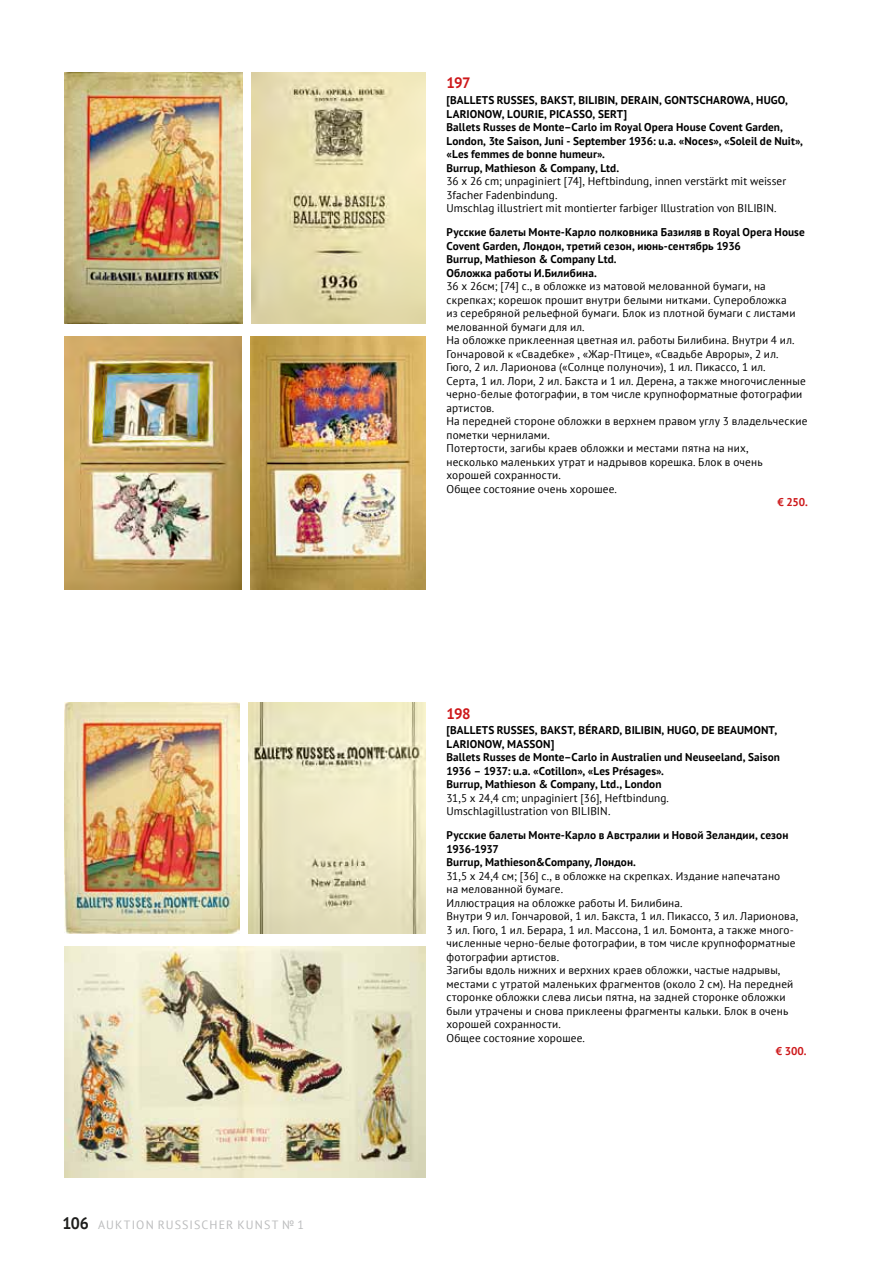
<style>
.page{position:relative;width:893px;height:1263px;background:#fff}
.page>*{position:absolute;margin:0;border:0;box-sizing:border-box;transform-origin:0 0}
.t1{font:700 15px "PT Sans";letter-spacing:-.045em;color:#cd181a}
.t2{font:12px "PT Sans";letter-spacing:.09em;color:#bbbcbd}
.t3{font:11.25px/13.5px "PT Sans";letter-spacing:.015em;color:#000}
.t4{font:700 11.25px/13.5px "PT Sans";letter-spacing:.01em;color:#000}
.t5{font:700 11.25px "PT Sans";letter-spacing:-.01em;color:#cd181a}
.s1{font-weight:700;font-size:16.5px;color:#1d1d1b}
</style>
<div class="page">
<img style="left:64px;top:72px;width:179px;height:252px">
<img style="left:251px;top:72px;width:174px;height:252px">
<img style="left:250px;top:336px;width:175px;height:253px">
<img style="left:64px;top:336px;width:178px;height:253px">
<img style="left:248px;top:702px;width:177px;height:232px">
<img style="left:64px;top:947px;width:362px;height:231px">
<img style="left:64px;top:702px;width:176px;height:232px">
<p class="t2" style="left:63px;top:1217px;width:243px"><span class="s1">106</span> Auktion Russischer Kunst № 1</p>
<h1 class="t1" style="left:446px;top:73px;width:26px">197</h1>
<p class="t4" style="left:446px;top:93px;width:358px">[BALLETS RUSSES, BAKST, BILIBIN, DERAIN, GONTSCHAROWA, HUGO, LARIONOW, LOURIE, PICASSO, SERT]<br>Ballets Russes de Monte–Carlo im Royal Opera House Covent Garden, London, 3te Saison, Juni - September 1936: u.a. «Noces», «Soleil de Nuit», «Les femmes de bonne humeur».<br>Burrup, Mathieson &amp; Company, Ltd.</p>
<p class="t3" style="left:446px;top:174px;width:341px">36 x 26 cm; unpaginiert [74], Heftbindung, innen verstärkt mit weisser<br>3facher Fadenbindung.<br>Umschlag illustriert mit montierter farbiger Illustration von BILIBIN.</p>
<p class="t4" style="left:446px;top:225px;width:360px">Русские балеты Монте-Карло полковника Базиляв в Royal Opera House Covent Garden, Лондон, третий сезон, июнь-сентябрь 1936<br>Burrup, Mathieson &amp; Company Ltd.<br>Обложка работы И.Билибина.</p>
<p class="t3" style="left:446px;top:279px;width:362px">36 x 26см; [74] с., в обложке из матовой мелованной бумаги, на скрепках; корешок прошит внутри белыми нитками. Суперобложка<br>из серебряной рельефной бумаги. Блок из плотной бумаги с листами мелованной бумаги для ил.<br>На обложке приклеенная цветная ил. работы Билибина. Внутри 4 ил.<br>Гончаровой к «Свадебке» , «Жар-Птице», «Свадьбе Авроры», 2 ил.<br>Гюго, 2 ил. Ларионова («Солнце полуночи»), 1 ил. Пикассо, 1 ил.<br>Серта, 1 ил. Лори, 2 ил. Бакста и 1 ил. Дерена, а также многочисленные черно-белые фотографии, в том числе крупноформатные фотографии артистов.<br>На передней стороне обложки в верхнем правом углу 3 владельческие пометки чернилами.<br>Потертости, загибы краев обложки и местами пятна на них,<br>несколько маленьких утрат и надрывов корешка. Блок в очень хорошей сохранности.<br>Общее состояние очень хорошее.</p>
<p class="t5" style="left:777px;top:495px;width:32px">€ 250.</p>
<h1 class="t1" style="left:446px;top:703px;width:26px">198</h1>
<p class="t4" style="left:446px;top:723px;width:335px">[BALLETS RUSSES, BAKST, BÉRARD, BILIBIN, HUGO, DE BEAUMONT, LARIONOW, MASSON]<br>Ballets Russes de Monte–Carlo in Australien und Neuseeland, Saison 1936 – 1937: u.a. «Cotillon», «Les Présages».<br>Burrup, Mathieson &amp; Company, Ltd., London</p>
<p class="t3" style="left:446px;top:791px;width:224px">31,5 x 24,4 cm; unpaginiert [36], Heftbindung.<br>Umschlagillustration von BILIBIN.</p>
<p class="t4" style="left:446px;top:828px;width:343px">Русские балеты Монте-Карло в Австралии и Новой Зеландии, сезон<br>1936-1937<br>Burrup, Mathieson&amp;Company, Лондон.</p>
<p class="t3" style="left:446px;top:869px;width:353px">31,5 x 24,4 см; [36] с., в обложке на скрепках. Издание напечатано<br>на мелованной бумаге.<br>Иллюстрация на обложке работы И. Билибина.<br>Внутри 9 ил. Гончаровой, 1 ил. Бакста, 1 ил. Пикассо, 3 ил. Ларионова, 3 ил. Гюго, 1 ил. Берара, 1 ил. Массона, 1 ил. Бомонта, а также много&shy;численные черно-белые фотографии, в том числе крупноформатные фотографии артистов.<br>Загибы вдоль нижних и верхних краев обложки, частые надрывы, местами с утратой маленьких фрагментов (около 2 см). На передней сторонке обложки слева лисьи пятна, на задней сторонке обложки были утрачены и снова приклеены фрагменты кальки. Блок в очень хорошей сохранности.<br>Общее состояние хорошее.</p>
<p class="t5" style="left:776px;top:1044px;width:32px">€ 300.</p>
</div>
